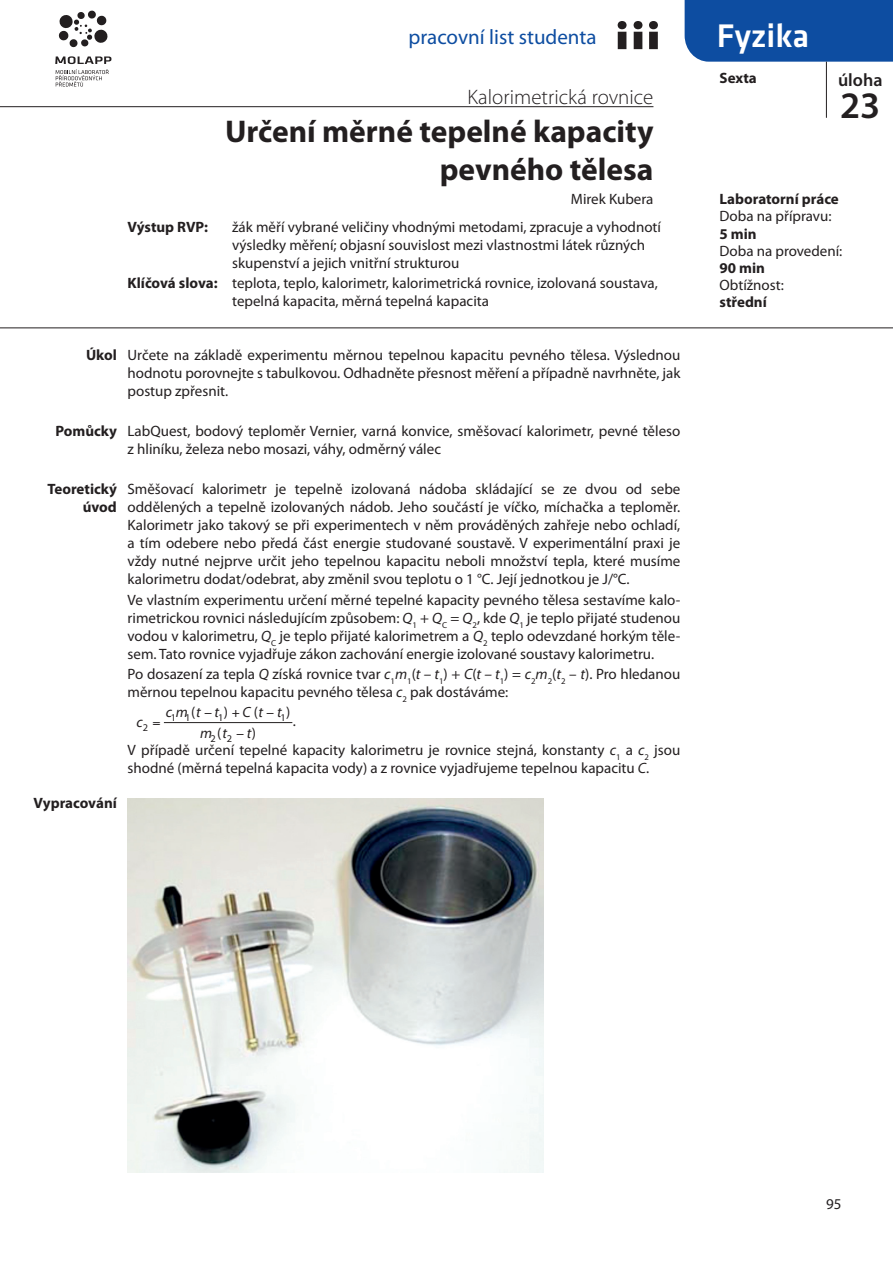
<style>
.page{position:relative;width:893px;height:1263px;background:#fff}
.page>*{position:absolute;margin:0;border:0;box-sizing:border-box;transform-origin:0 0}
.t1{font:600 37.5px "Myriad Pro";color:#231f20}
.t2{font:500 33.9px "Klavika";color:#fff}
.t3{font:700 31.5px/37.8px "Myriad Pro";color:#231f20;text-align:right}
.t4{font:300 21px "Myriad Pro";color:#231f20}
.t5{font:21px "Myriad Pro";color:#0d4da1}
.t6{font:600 18px "Myriad Pro";color:#231f20}
.t7{font:15px/18px "Myriad Pro";color:#231f20}
.t8{font:700 15px/18px "Myriad Pro";color:#231f20;text-align:right}
.t9{font:italic 14.85px "Myriad Pro";color:#231f20}
.t10{font:14.85px "Myriad Pro";color:#231f20}
.t11{font:10.35px "Myriad Pro";color:#231f20}
.s1{font-style:italic}
.s2{font-style:normal}
</style>
<div class="page">
<div style="left:685px;top:0;width:208px;height:62px;background:#0d4da1"></div>
<hr style="left:0;top:106px;width:653px;height:1px;background:#231f20">
<svg style="left:649px;top:21px;width:9px;height:28px"></svg>
<svg style="left:634px;top:21px;width:8px;height:28px"></svg>
<svg style="left:618px;top:21px;width:9px;height:28px"></svg>
<svg style="left:58px;top:11px;width:50px;height:37px"></svg>
<svg style="left:55px;top:56px;width:56px;height:31px"></svg>
<hr style="left:826px;top:62px;width:1px;height:56px;background:#231f20">
<hr style="left:164px;top:722px;width:128px;height:1px;background:#231f20">
<img style="left:128px;top:798px;width:416px;height:374px">
<hr style="left:0;top:327px;width:893px;height:1px;background:#231f20">
<p class="t8" style="left:128px;top:217px;width:82px">Výstup RVP:</p>
<p class="t8" style="left:128px;top:274px;width:92px">Klíčová slova:</p>
<h3 class="t5" style="left:408px;top:24px;width:190px">pracovní list studenta</h3>
<h2 class="t2" style="left:717px;top:17px;width:94px">Fyzika</h2>
<h3 class="t4" style="left:467px;top:85px;width:188px">Kalorimetrická rovnice</h3>
<h3 class="t3" style="left:225px;top:111px;width:430px">Určení měrné tepelné kapacity pevného tělesa</h3>
<p class="t8" style="left:719px;top:68px;width:39px">Sexta</p>
<p class="t6" style="left:838px;top:68px;width:46px">úloha</p>
<h1 class="t1" style="left:840px;top:81px;width:42px">23</h1>
<p class="t7" style="left:571px;top:190px;width:84px">Mirek Kubera</p>
<p class="t7" style="left:232px;top:218px;width:430px">žák měří vybrané veličiny vhodnými metodami, zpracuje a vyhodnotí výsledky měření; objasní souvislost mezi vlastnostmi látek různých skupenství a jejich vnitřní strukturou</p>
<p class="t7" style="left:232px;top:274px;width:427px">teplota, teplo, kalorimetr, kalorimetrická rovnice, izolovaná soustava, tepelná kapacita, měrná tepelná kapacita</p>
<p class="t8" style="left:719px;top:190px;width:121px">Laboratorní práce</p>
<p class="t7" style="left:719px;top:207px;width:114px">Doba na přípravu:</p>
<p class="t8" style="left:719px;top:224px;width:39px">5 min</p>
<p class="t7" style="left:719px;top:241px;width:124px">Doba na provedení:</p>
<p class="t8" style="left:719px;top:258px;width:47px">90 min</p>
<p class="t7" style="left:719px;top:276px;width:66px">Obtížnost:</p>
<p class="t8" style="left:719px;top:293px;width:49px">střední</p>
<p class="t8" style="left:86px;top:345px;width:32px">Úkol</p>
<p class="t8" style="left:55px;top:422px;width:63px">Pomůcky</p>
<p class="t8" style="left:47px;top:480px;width:71px">Teoretický úvod</p>
<p class="t8" style="left:34px;top:793px;width:85px">Vypracování</p>
<p class="t7" style="left:128px;top:346px;width:554px;text-align:justify">Určete na základě experimentu měrnou tepelnou kapacitu pevného tělesa. Výslednou hodnotu porovnejte s tabulkovou. Odhadněte přesnost měření a případně navrhněte, jak postup zpřesnit.</p>
<p class="t7" style="left:128px;top:422px;width:554px">LabQuest, bodový teploměr Vernier, varná konvice, směšovací kalorimetr, pevné těleso z hliníku, železa nebo mosazi, váhy, odměrný válec</p>
<p class="t7" style="left:128px;top:480px;width:554px;text-align:justify">Směšovací kalorimetr je tepelně izolovaná nádoba skládající se ze dvou od sebe oddělených a tepelně izolovaných nádob. Jeho součástí je víčko, míchačka a teploměr.<br>Kalorimetr jako takový se při experimentech v něm prováděných zahřeje nebo ochladí, a tím odebere nebo předá část energie studované soustavě. V experimentální praxi je vždy nutné nejprve určit jeho tepelnou kapacitu neboli množství tepla, které musíme kalorimetru dodat/odebrat, aby změnil svou teplotu o 1 °C. Její jednotkou je J/°C.</p>
<p class="t7" style="left:128px;top:590px;width:554px;text-align:justify">Ve vlastním experimentu určení měrné tepelné kapacity pevného tělesa sestavíme kalo&shy;rimetrickou rovnici následujícím způsobem: <span class="s1">Q</span><sub>1</sub> + <span class="s1">Q</span><sub>C</sub> = <span class="s1">Q</span><sub>2</sub>, kde <span class="s1">Q</span><sub>1</sub> je teplo přijaté studenou vodou v kalorimetru, <span class="s1">Q</span><sub>C</sub> je teplo přijaté kalorimetrem a <span class="s1">Q</span><sub>2</sub> teplo odevzdané horkým těle&shy;sem. Tato rovnice vyjadřuje zákon zachování energie izolované soustavy kalorimetru.</p>
<p class="t7" style="left:128px;top:664px;width:554px">Po dosazení za tepla <span class="s1">Q</span> získá rovnice tvar <span class="s1">c</span><sub>1</sub><span class="s1">m</span><sub>1</sub>(<span class="s1">t – t</span><sub>1</sub>) + <span class="s1">C</span>(<span class="s1">t – t</span><sub>1</sub>) = <span class="s1">c</span><sub>2</sub><span class="s1">m</span><sub>2</sub>(<span class="s1">t</span><sub>2</sub> – <span class="s1">t</span>). Pro hledanou měrnou tepelnou kapacitu pevného tělesa <span class="s1">c</span><sub>2</sub> pak dostáváme:</p>
<p class="t10" style="left:217px;top:724px;width:6px">(</p>
<p class="t9" style="left:236px;top:724px;width:22px">−t<span class="s2">)</span></p>
<p class="t9" style="left:166px;top:703px;width:64px">cm t t<span class="s2">)</span></p>
<p class="t10" style="left:254px;top:703px;width:6px">(</p>
<p class="t10" style="left:191px;top:703px;width:6px">(</p>
<p class="t9" style="left:243px;top:703px;width:49px">Ct t<span class="s2">)</span></p>
<p class="t11" style="left:171px;top:711px;width:21px">1 1</p>
<p class="t11" style="left:218px;top:711px;width:7px">1</p>
<p class="t11" style="left:280px;top:711px;width:7px">1</p>
<p class="t9" style="left:136px;top:712px;width:8px">c</p>
<p class="t7" style="left:128px;top:706px;width:554px;line-height:29.1px;text-indent:165px">.<br>V případě určení tepelné kapacity kalorimetru je rovnice stejná, konstanty <span class="s1">c</span><sub>1</sub> a <span class="s1">c</span><sub>2</sub> jsou</p>
<p class="t7" style="left:128px;top:759px;width:523px">shodné (měrná tepelná kapacita vody) a z rovnice vyjadřujeme tepelnou kapacitu <span class="s1">C</span>.</p>
<p class="t11" style="left:143px;top:721px;width:7px">2</p>
<p class="t9" style="left:200px;top:724px;width:28px">m t</p>
<p class="t11" style="left:210px;top:732px;width:23px">2 2</p>
<p class="t7" style="left:826px;top:1195px;width:17px">95</p>
</div>
